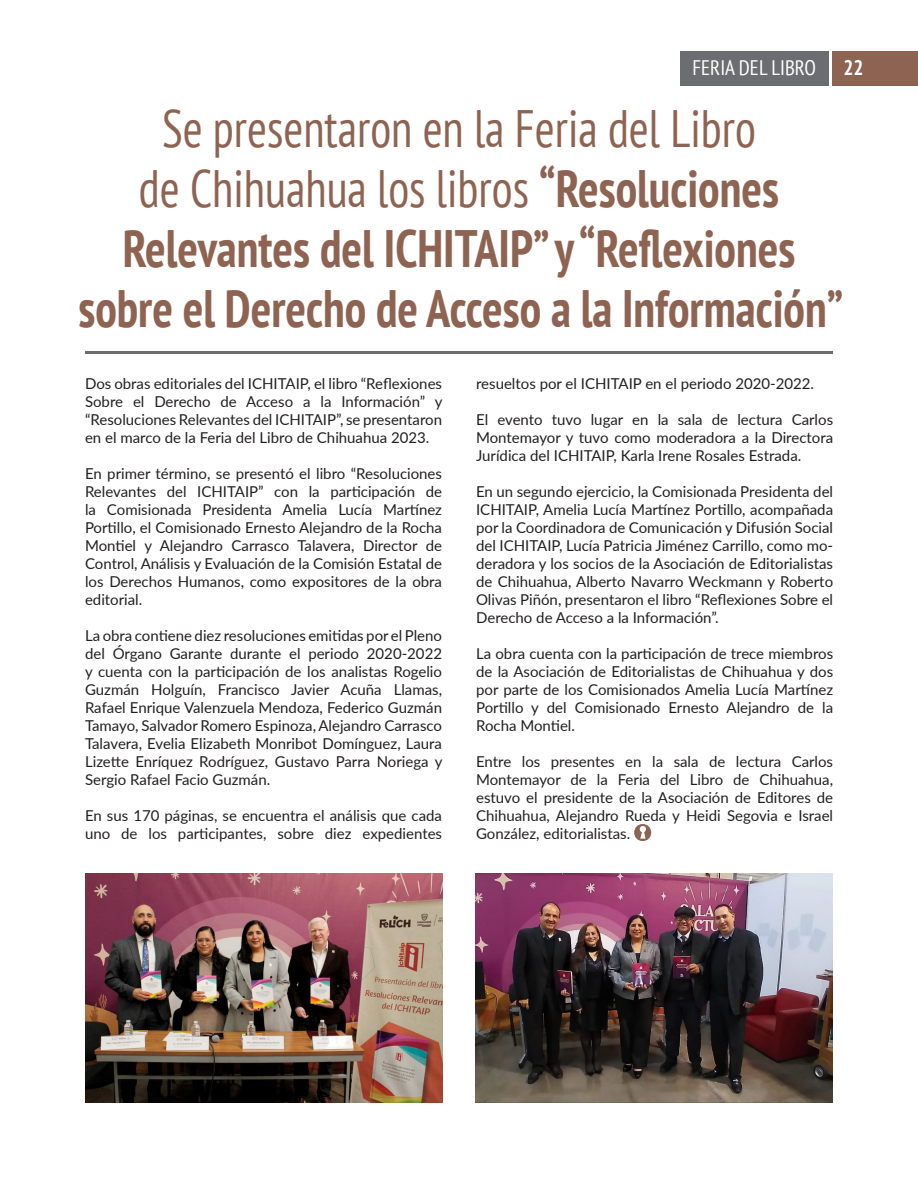
<style>
.page{position:relative;width:918px;height:1188px;background:#fff}
.page>*{position:absolute;margin:0;border:0;box-sizing:border-box;transform-origin:0 0}
.t1{font:700 condensed 52.5px/60px "PT Sans";color:#8e6351;text-align:center;scale:.92 1}
.t2{font:condensed 21px "PT Sans";color:#fff}
.t3{font:700 condensed 21px "PT Sans";color:#fff}
.t4{font:15px/18px "Lato";color:#231f20;text-align:justify}
.s1{font-weight:400}
</style>
<div class="page">
<hr style="left:85px;top:352px;width:748px;height:2px;background:#6c6d70">
<svg style="left:634px;top:824px;width:17px;height:17px"></svg>
<img style="left:85px;top:873px;width:357px;height:230px">
<img style="left:476px;top:873px;width:357px;height:230px">
<div style="left:833px;top:51px;width:85px;height:34px;background:#8e6351"></div>
<div style="left:680px;top:51px;width:149px;height:34px;background:#6c6d70"></div>
<p class="t2" style="left:693px;top:54px;width:125px">FERIA DEL LIBRO</p>
<p class="t3" style="left:844px;top:54px;width:22px">22</p>
<p class="t1" style="left:78px;top:98px;width:833px"><span class="s1">Se presentaron en la Feria del Libro<br>de Chihuahua los libros</span> “Resoluciones Relevantes del ICHITAIP” y “Reflexiones sobre el Derecho de Acceso a la Información”</p>
<p class="t4" style="left:85px;top:374px;width:359px">Dos obras editoriales del ICHITAIP, el libro “Reflexiones Sobre el Derecho de Acceso a la Información” y “Resoluciones Relevantes del ICHITAIP”, se presentaron en el marco de la Feria del Libro de Chihuahua 2023.</p>
<p class="t4" style="left:85px;top:464px;width:359px">En primer término, se presentó el libro “Resoluciones Relevantes del ICHITAIP” con la participación de la Comisionada Presidenta Amelia Lucía Martínez Portillo, el Comisionado Ernesto Alejandro de la Rocha Montiel y Alejandro Carrasco Talavera, Director de Control, Análisis y Evaluación de la Comisión Estatal de los Derechos Humanos, como expositores de la obra editorial.</p>
<p class="t4" style="left:85px;top:626px;width:359px">La obra contiene diez resoluciones emitidas por el Pleno del Órgano Garante durante el periodo 2020-2022 y cuenta con la participación de los analistas Rogelio Guzmán Holguín, Francisco Javier Acuña Llamas, Rafael Enrique Valenzuela Mendoza, Federico Guzmán Tamayo, Salvador Romero Espinoza, Alejandro Carrasco Talavera, Evelia Elizabeth Monribot Domínguez, Laura Lizette Enríquez Rodríguez, Gustavo Parra Noriega y Sergio Rafael Facio Guzmán.</p>
<p class="t4" style="left:85px;top:806px;width:359px">En sus 170 páginas, se encuentra el análisis que cada uno de los participantes, sobre diez expedientes</p>
<p class="t4" style="left:476px;top:374px;width:340px">resueltos por el ICHITAIP en el periodo 2020-2022.</p>
<p class="t4" style="left:476px;top:410px;width:359px">El evento tuvo lugar en la sala de lectura Carlos Montemayor y tuvo como moderadora a la Directora Jurídica del ICHITAIP, Karla Irene Rosales Estrada.</p>
<p class="t4" style="left:476px;top:482px;width:359px">En un segundo ejercicio, la Comisionada Presidenta del ICHITAIP, Amelia Lucía Martínez Portillo, acompañada por la Coordinadora de Comunicación y Difusión Social del ICHITAIP, Lucía Patricia Jiménez Carrillo, como mo&shy;deradora y los socios de la Asociación de Editorialistas de Chihuahua, Alberto Navarro Weckmann y Roberto Olivas Piñón, presentaron el libro “Reflexiones Sobre el Derecho de Acceso a la Información”.</p>
<p class="t4" style="left:476px;top:644px;width:359px">La obra cuenta con la participación de trece miembros de la Asociación de Editorialistas de Chihuahua y dos por parte de los Comisionados Amelia Lucía Martínez Portillo y del Comisionado Ernesto Alejandro de la Rocha Montiel.</p>
<p class="t4" style="left:476px;top:752px;width:359px">Entre los presentes en la sala de lectura Carlos Montemayor de la Feria del Libro de Chihuahua, estuvo el presidente de la Asociación de Editores de Chihuahua, Alejandro Rueda y Heidi Segovia e Israel González, editorialistas.</p>
</div>
